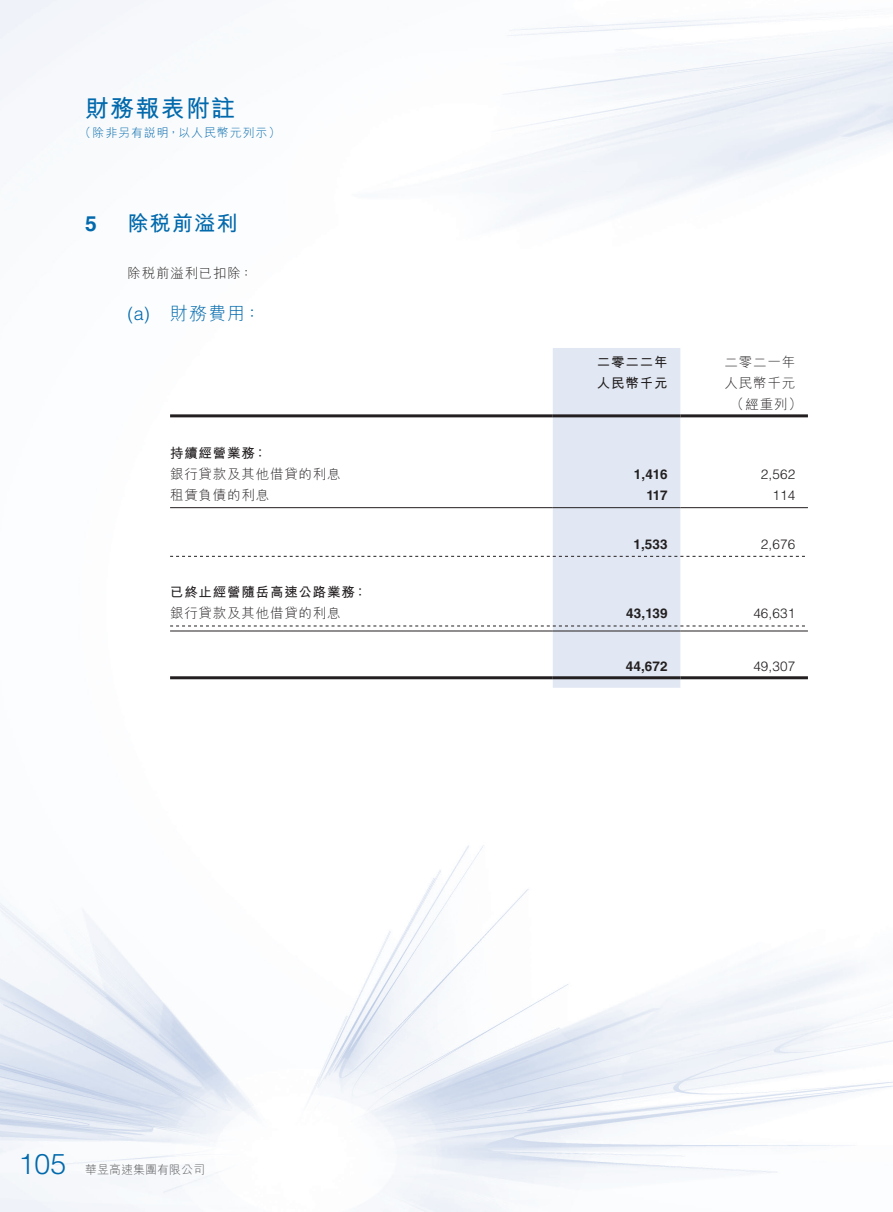
<style>
.page{position:relative;width:893px;height:1212px;background:#fff}
.page>*{position:absolute;margin:0;border:0;box-sizing:border-box;transform-origin:0 0}
.t1{font:300 28.5px "Helvetica LT Std";color:#0169ac}
.t2{font:700 24px "M Hei HK";letter-spacing:.05em;color:#0169ac}
.t3{font:700 21px "M Hei HK";letter-spacing:.06em;color:#0169ac}
.t4{font:700 21px "Helvetica LT Std";color:#0169ac}
.t5{font:300 18px "M Hei HK";color:#0169ac}
.t6{font:300 13.5px/21px "M Hei HK";letter-spacing:.06em;color:#231f20;text-align:center}
.t7{font:700 13.5px "M Hei HK";letter-spacing:.06em;color:#231f20}
.t8{font:700 13.5px "Helvetica LT Std";letter-spacing:.01em;color:#231f20}
.t9{font:300 13.5px "Helvetica LT Std";letter-spacing:.01em;color:#231f20}
.t10{font:300 12px "M Hei HK";letter-spacing:.07em;color:#0169ac}
.t11{font:300 12px "M Hei HK";color:#57585a}
.s1{font-family:"Helvetica LT Std"}
</style>
<div class="page">
<img style="left:0;top:0;width:893px;height:1212px">
<hr style="left:680px;top:414px;width:128px;height:3px;background:#231f20">
<hr style="left:680px;top:507px;width:128px;height:1px;background:#231f20">
<svg style="left:170px;top:348px;width:635px;height:340px"></svg>
<hr style="left:680px;top:631px;width:128px;height:1px;background:#231f20">
<hr style="left:170px;top:676px;width:383px;height:3px;background:#231f20">
<hr style="left:553px;top:676px;width:127px;height:3px;background:#231f20">
<hr style="left:680px;top:676px;width:128px;height:3px;background:#231f20">
<h2 class="t2" style="left:85px;top:91px;width:152px">財務報表附註</h2>
<p class="t10" style="left:79px;top:127px;width:203px">（除非另有說明，以人民幣元列示）</p>
<h3 class="t4" style="left:85px;top:211px;width:13px">5</h3>
<h3 class="t3" style="left:128px;top:208px;width:111px">除稅前溢利</h3>
<p class="t6" style="left:128px;top:262px;width:127px">除稅前溢利已扣除：</p>
<h3 class="t5" style="left:128px;top:304px;width:135px"><span class="s1">(a)</span> 財務費用：</h3>
<p class="t7" style="left:597px;top:352px;width:72px">二零二二年</p>
<p class="t6" style="left:724px;top:352px;width:72px">二零二一年</p>
<p class="t7" style="left:597px;top:373px;width:72px">人民幣千元</p>
<p class="t6" style="left:724px;top:373px;width:79px">人民幣千元（經重列）</p>
<p class="t7" style="left:170px;top:443px;width:98px">持續經營業務：</p>
<p class="t6" style="left:170px;top:463px;width:172px">銀行貸款及其他借貸的利息</p>
<p class="t8" style="left:634px;top:466px;width:35px">1,416</p>
<p class="t9" style="left:761px;top:466px;width:36px">2,562</p>
<p class="t6" style="left:170px;top:484px;width:101px">租賃負債的利息</p>
<p class="t8" style="left:647px;top:487px;width:22px">117</p>
<p class="t9" style="left:772px;top:487px;width:24px">114</p>
<p class="t8" style="left:633px;top:536px;width:36px">1,533</p>
<p class="t9" style="left:761px;top:535px;width:36px">2,676</p>
<p class="t7" style="left:170px;top:582px;width:198px">已終止經營隨岳高速公路業務：</p>
<p class="t6" style="left:170px;top:603px;width:172px">銀行貸款及其他借貸的利息</p>
<p class="t8" style="left:626px;top:605px;width:43px">43,139</p>
<p class="t9" style="left:753px;top:605px;width:43px">46,631</p>
<p class="t8" style="left:626px;top:658px;width:43px">44,672</p>
<p class="t9" style="left:753px;top:658px;width:43px">49,307</p>
<h1 class="t1" style="left:19px;top:1146px;width:49px">105</h1>
<p class="t11" style="left:85px;top:1163px;width:121px">華昱高速集團有限公司</p>
</div>
